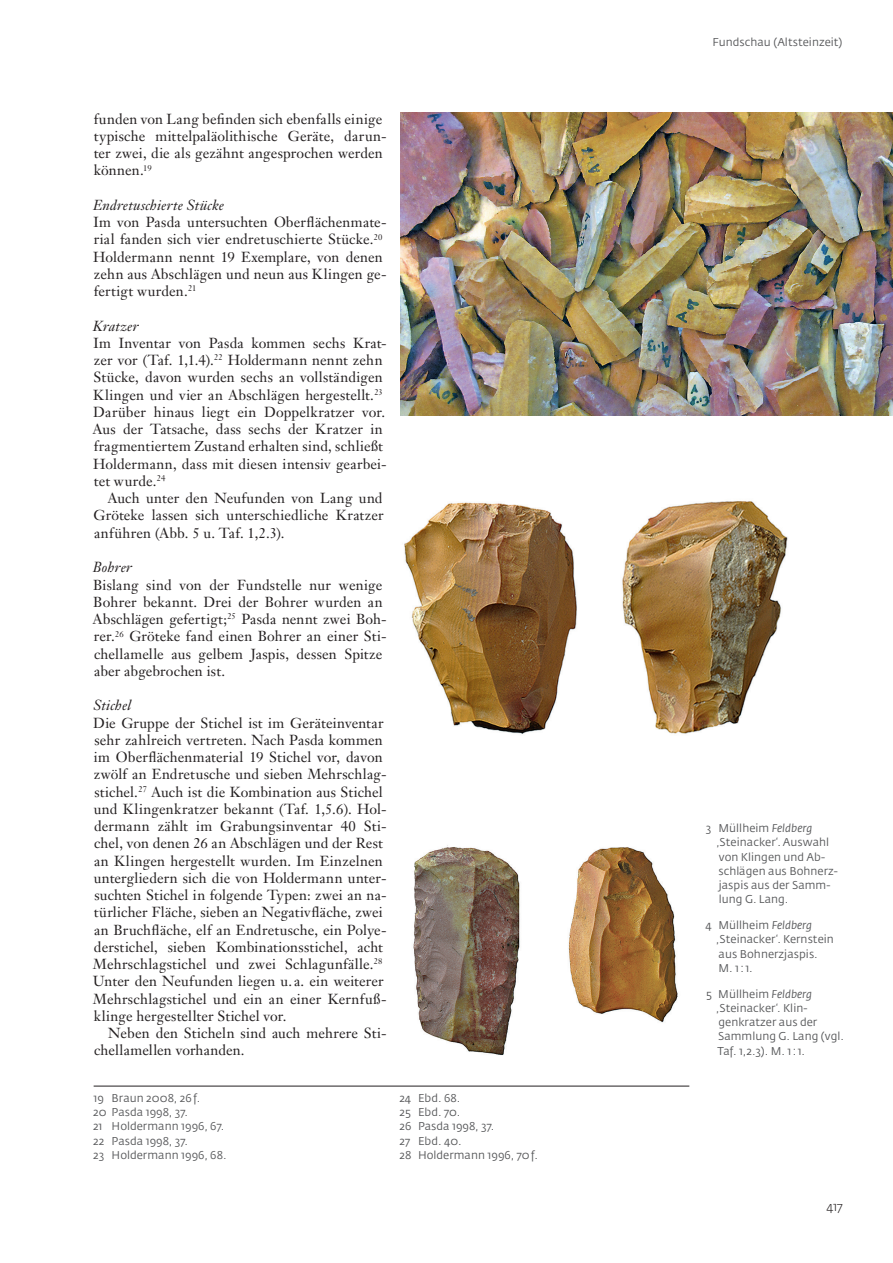
<style>
.page{position:relative;width:893px;height:1263px;background:#fff}
.page>*{position:absolute;margin:0;border:0;box-sizing:border-box;transform-origin:0 0}
.t1{font:14.25px/17.2px "Janson Text LT Pro";letter-spacing:.01em;color:#231f20}
.t2{font:italic 14.25px "Janson Text LT Pro";letter-spacing:.01em;color:#231f20}
.t3{font:300 12.75px "Fedra Sans Pro";color:#231f20}
.t4{font:11.25px/14.2px "Fedra Sans Pro";letter-spacing:.005em;color:#57585a}
.s1{font-style:italic}
</style>
<div class="page">
<hr style="left:94px;top:1086px;width:595px;height:1px;background:#231f20">
<img style="left:400px;top:112px;width:492px;height:304px">
<img style="left:413px;top:845px;width:265px;height:210px">
<img style="left:404px;top:501px;width:384px;height:233px">
<p class="t1" style="left:94px;top:110px;width:294px">funden von Lang befinden sich ebenfalls einige typische mittelpaläolithische Geräte, darun&shy;ter zwei, die als gezähnt angesprochen werden können.<sup>19</sup></p>
<p class="t2" style="left:93px;top:196px;width:132px">Endretuschierte Stücke</p>
<p class="t1" style="left:93px;top:213px;width:295px">Im von Pasda untersuchten Oberflächenmate&shy;rial fanden sich vier endretuschierte Stücke.<sup>20<br></sup>Holdermann nennt 19 Exemplare, von denen zehn aus Abschlägen und neun aus Klingen ge&shy;fertigt wurden.<sup>21</sup></p>
<p class="t2" style="left:93px;top:317px;width:47px">Kratzer</p>
<p class="t1" style="left:93px;top:334px;width:295px">Im Inventar von Pasda kommen sechs Krat&shy;zer vor (Taf. 1,1.4).<sup>22</sup> Holdermann nennt zehn Stücke, davon wurden sechs an vollständigen Klingen und vier an Abschlägen hergestellt.<sup>23<br></sup>Darüber hinaus liegt ein Doppelkratzer vor.<br>Aus der Tatsache, dass sechs der Kratzer in fragmentiertem Zustand erhalten sind, schließt Holdermann, dass mit diesen intensiv gearbei&shy;tet wurde.<sup>24</sup></p>
<p class="t1" style="left:94px;top:489px;width:291px;text-align:justify;text-indent:14px">Auch unter den Neufunden von Lang und Gröteke lassen sich unterschiedliche Kratzer anführen (Abb. 5 u. Taf. 1,2.3).</p>
<p class="t2" style="left:93px;top:558px;width:41px">Bohrer</p>
<p class="t1" style="left:93px;top:576px;width:295px">Bislang sind von der Fundstelle nur wenige Bohrer bekannt. Drei der Bohrer wurden an Abschlägen gefertigt;<sup>25</sup> Pasda nennt zwei Boh&shy;rer.<sup>26</sup> Gröteke fand einen Bohrer an einer Sti&shy;chellamelle aus gelbem Jaspis, dessen Spitze aber abgebrochen ist.</p>
<p class="t2" style="left:93px;top:696px;width:39px">Stichel</p>
<p class="t1" style="left:93px;top:714px;width:295px">Die Gruppe der Stichel ist im Geräteinventar sehr zahlreich vertreten. Nach Pasda kommen im Oberflächenmaterial 19 Stichel vor, davon zwölf an Endretusche und sieben Mehrschlag&shy;stichel.<sup>27</sup> Auch ist die Kombination aus Stichel und Klingenkratzer bekannt (Taf. 1,5.6). Hol&shy;dermann zählt im Grabungsinventar 40 Sti&shy;chel, von denen 26 an Abschlägen und der Rest an Klingen hergestellt wurden. Im Einzelnen untergliedern sich die von Holdermann unter&shy;suchten Stichel in folgende Typen: zwei an na&shy;türlicher Fläche, sieben an Negativfläche, zwei an Bruchfläche, elf an Endretusche, ein Polye&shy;derstichel, sieben Kombinationsstichel, acht Mehrschlagstichel und zwei Schlagunfälle.<sup>28<br></sup>Unter den Neufunden liegen u. a. ein weiterer Mehrschlagstichel und ein an einer Kernfuß&shy;klinge hergestellter Stichel vor.</p>
<p class="t1" style="left:94px;top:1024px;width:294px;text-indent:14px">Neben den Sticheln sind auch mehrere Sti&shy;chellamellen vorhanden.</p>
<p class="t4" style="left:93px;top:1090px;width:135px">19 Braun 2008, 26f.<br>20 Pasda 1998, 37.<br>21 Holdermann 1996, 67.<br>22 Pasda 1998, 37.<br>23 Holdermann 1996, 68.</p>
<p class="t4" style="left:399px;top:1090px;width:140px">24 Ebd. 68.<br>25 Ebd. 70.<br>26 Pasda 1998, 37.<br>27 Ebd. 40.<br>28 Holdermann 1996, 70f.</p>
<p class="t4" style="left:712px;top:35px;width:131px">Fundschau (Altsteinzeit)</p>
<p class="t4" style="left:716px;top:821px;width:123px;text-indent:-11px">3 Müllheim <span class="s1">Feldberg </span>‚Steinacker‘. Auswahl von Klingen und Ab&shy;schlägen aus Bohnerz&shy;jaspis aus der Samm&shy;lung G. Lang.</p>
<p class="t4" style="left:716px;top:918px;width:119px;text-indent:-11px">4 Müllheim <span class="s1">Feldberg </span>‚Steinacker‘. Kernstein aus Bohnerzjaspis.<br>M. 1 : 1.</p>
<p class="t4" style="left:716px;top:986px;width:129px;text-indent:-10px">5 Müllheim <span class="s1">Feldberg </span>‚Steinacker‘. Klin&shy;genkratzer aus der<br>Sammlung G. Lang (vgl.<br>Taf. 1,2.3). M. 1 : 1.</p>
<p class="t3" style="left:826px;top:1198px;width:18px">417</p>
</div>
